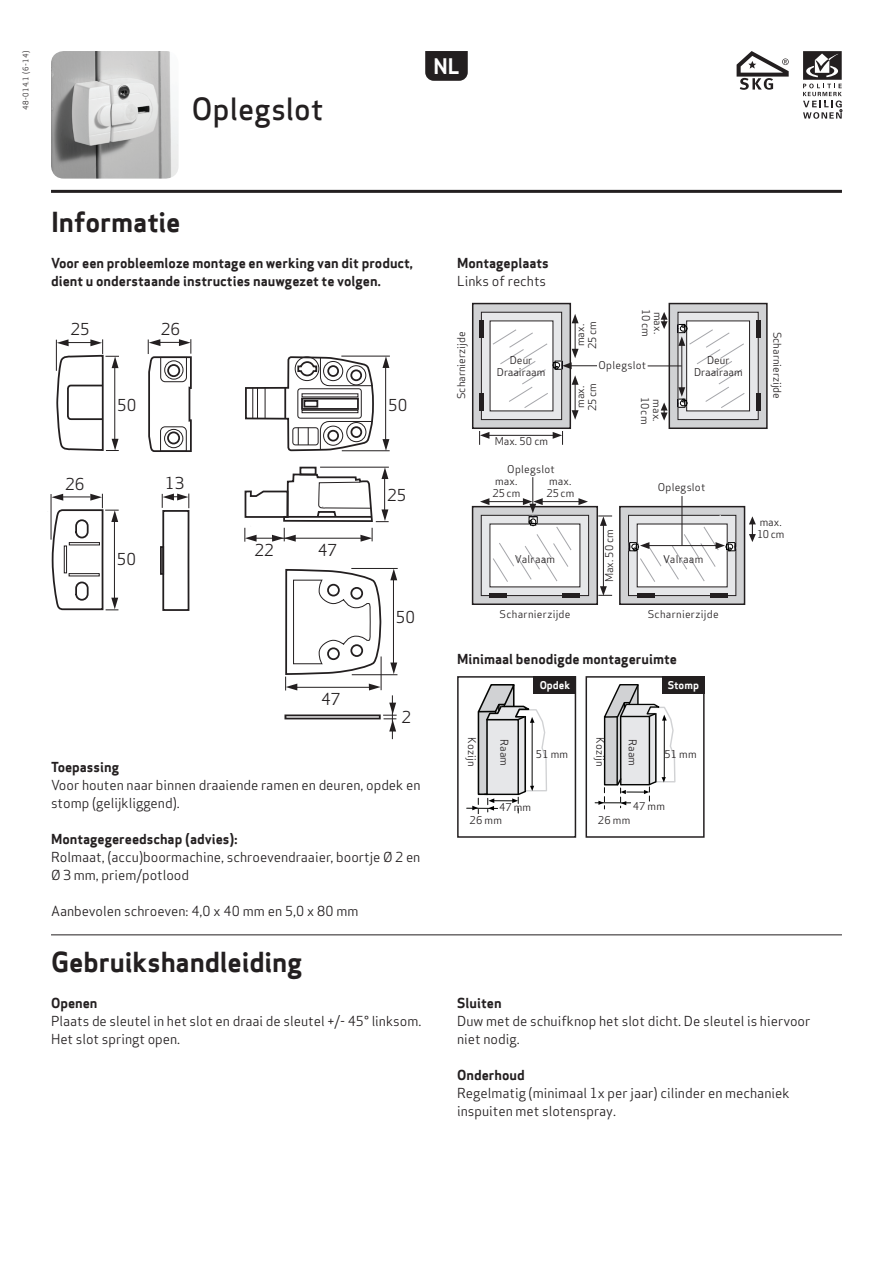
<style>
.page{position:relative;width:893px;height:1263px;background:#fff}
.page>*{position:absolute;margin:0;border:0;box-sizing:border-box;transform-origin:0 0}
.t1{font:500 30px "Apex Sans";letter-spacing:.005em;color:#231f20}
.t2{font:700 27px "Apex Sans";letter-spacing:-.005em;color:#231f20}
.t3{font:700 21px "Apex Sans";color:#fff}
.t4{font:16.05px "Apex Sans Book T";color:#231f20}
.t5{font:13.5px/18px "Apex Sans";color:#231f20}
.t6{font:700 13.5px/18px "Apex Sans";color:#231f20}
.t7{font:10.5px/12px "Apex Sans";letter-spacing:.01em;color:#231f20}
.t8{font:700 10.5px "Apex Sans";color:#fff}
.t9{font:7.5px "Apex Sans";letter-spacing:.05em;color:#231f20}
</style>
<div class="page">
<hr style="left:51px;top:190px;width:791px;height:3px;background:#231f20">
<svg style="left:803px;top:51px;width:39px;height:68px"></svg>
<hr style="left:51px;top:934px;width:791px;height:1px;background:#231f20">
<hr style="left:467px;top:808px;width:31px;height:1px;background:#040503">
<svg style="left:472px;top:684px;width:75px;height:129px"></svg>
<hr style="left:595px;top:802px;width:36px;height:1px;background:#040503">
<svg style="left:598px;top:684px;width:77px;height:125px"></svg>
<div style="left:457px;top:676px;width:119px;height:162px;border:2px solid #231f20"></div>
<div style="left:585px;top:676px;width:120px;height:162px;border:2px solid #231f20"></div>
<div style="left:534px;top:676px;width:42px;height:17px;background:#231f20"></div>
<div style="left:662px;top:676px;width:43px;height:17px;background:#231f20"></div>
<svg style="left:245px;top:355px;width:130px;height:66px"></svg>
<hr style="left:284px;top:388px;width:2px;height:31px;background:#231f20">
<hr style="left:252px;top:388px;width:1px;height:30px;background:#231f20">
<hr style="left:257px;top:388px;width:1px;height:30px;background:#231f20">
<hr style="left:265px;top:388px;width:1px;height:30px;background:#231f20">
<div style="left:303px;top:400px;width:15px;height:8px;border:2px solid #231f20"></div>
<div style="left:160px;top:546px;width:4px;height:29px;border:2px solid #231f20"></div>
<hr style="left:385px;top:367px;width:1px;height:73px;background:#231f20">
<hr style="left:341px;top:356px;width:49px;height:1px;background:#231f20">
<hr style="left:342px;top:450px;width:48px;height:1px;background:#231f20">
<svg style="left:382px;top:356px;width:7px;height:12px"></svg>
<hr style="left:351px;top:568px;width:47px;height:1px;background:#231f20">
<svg style="left:55px;top:339px;width:64px;height:112px"></svg>
<svg style="left:284px;top:568px;width:113px;height:172px"></svg>
<svg style="left:147px;top:339px;width:45px;height:113px"></svg>
<svg style="left:50px;top:494px;width:69px;height:117px"></svg>
<svg style="left:161px;top:494px;width:29px;height:117px"></svg>
<svg style="left:244px;top:421px;width:145px;height:121px"></svg>
<img style="left:51px;top:51px;width:128px;height:128px">
<div style="left:669px;top:304px;width:98px;height:124px;background:#d1d2d4"></div>
<div style="left:669px;top:303px;width:99px;height:126px;border:2px solid #231f20"></div>
<div style="left:678px;top:312px;width:80px;height:108px;background:#e6e7e9"></div>
<div style="left:678px;top:312px;width:81px;height:108px;border:1px solid #231f20"></div>
<div style="left:687px;top:321px;width:62px;height:90px;background:#fff"></div>
<div style="left:686px;top:320px;width:64px;height:91px;border:1px solid #231f20"></div>
<hr style="left:756px;top:321px;width:4px;height:17px;background:#231f20">
<hr style="left:756px;top:394px;width:4px;height:17px;background:#231f20">
<div style="left:473px;top:304px;width:97px;height:124px;background:#d1d2d4"></div>
<div style="left:472px;top:303px;width:99px;height:126px;border:2px solid #231f20"></div>
<svg style="left:481px;top:312px;width:81px;height:108px"></svg>
<div style="left:481px;top:312px;width:81px;height:108px;border:1px solid #231f20"></div>
<div style="left:490px;top:321px;width:63px;height:90px;background:#fff"></div>
<hr style="left:479px;top:321px;width:4px;height:17px;background:#231f20">
<hr style="left:479px;top:394px;width:4px;height:17px;background:#231f20">
<hr style="left:487px;top:435px;width:68px;height:1px;background:#231f20">
<svg style="left:479px;top:431px;width:10px;height:14px"></svg>
<svg style="left:553px;top:431px;width:10px;height:14px"></svg>
<svg style="left:661px;top:402px;width:7px;height:19px"></svg>
<svg style="left:661px;top:312px;width:7px;height:17px"></svg>
<hr style="left:575px;top:321px;width:1px;height:30px;background:#231f20">
<svg style="left:572px;top:314px;width:7px;height:9px"></svg>
<hr style="left:648px;top:366px;width:34px;height:1px;background:#231f20">
<svg style="left:677px;top:324px;width:68px;height:85px"></svg>
<svg style="left:492px;top:329px;width:105px;height:91px"></svg>
<div style="left:473px;top:507px;width:124px;height:97px;background:#d1d2d4"></div>
<div style="left:472px;top:506px;width:126px;height:99px;border:2px solid #231f20"></div>
<svg style="left:483px;top:517px;width:104px;height:77px"></svg>
<div style="left:481px;top:515px;width:108px;height:81px;border:1px solid #231f20"></div>
<div style="left:490px;top:524px;width:90px;height:63px;background:#fff"></div>
<hr style="left:563px;top:594px;width:17px;height:4px;background:#231f20">
<hr style="left:490px;top:594px;width:17px;height:4px;background:#231f20">
<div style="left:620px;top:507px;width:124px;height:97px;background:#d1d2d4"></div>
<div style="left:619px;top:506px;width:126px;height:99px;border:2px solid #231f20"></div>
<svg style="left:630px;top:517px;width:104px;height:77px;background:#d5d6d8"></svg>
<div style="left:628px;top:515px;width:108px;height:81px;border:1px solid #231f20"></div>
<div style="left:637px;top:524px;width:90px;height:63px;background:#fff"></div>
<hr style="left:710px;top:594px;width:17px;height:4px;background:#231f20">
<hr style="left:637px;top:594px;width:17px;height:4px;background:#231f20">
<hr style="left:540px;top:501px;width:41px;height:1px;background:#231f20">
<svg style="left:578px;top:498px;width:10px;height:7px"></svg>
<svg style="left:749px;top:516px;width:7px;height:26px"></svg>
<hr style="left:603px;top:523px;width:1px;height:66px;background:#231f20">
<svg style="left:598px;top:586px;width:14px;height:10px"></svg>
<svg style="left:598px;top:516px;width:14px;height:10px"></svg>
<svg style="left:480px;top:477px;width:92px;height:106px"></svg>
<hr style="left:682px;top:496px;width:1px;height:50px;background:#231f20">
<svg style="left:628px;top:526px;width:108px;height:57px"></svg>
<svg style="left:737px;top:51px;width:52px;height:39px"></svg>
<svg style="left:425px;top:51px;width:43px;height:30px"></svg>
<p class="t9" style="left:20px;top:110px;width:61px;rotate:-90deg">48-014.1 (6-14)</p>
<h1 class="t1" style="left:191px;top:82px;width:133px">Oplegslot</h1>
<h3 class="t3" style="left:433px;top:52px;width:27px">NL</h3>
<h2 class="t2" style="left:51px;top:204px;width:131px">Informatie</h2>
<p class="t6" style="left:51px;top:254px;width:363px">Voor een probleemloze montage en werking van dit product, dient u onderstaande instructies nauwgezet te volgen.</p>
<p class="t4" style="left:71px;top:319px;width:21px">25</p>
<p class="t4" style="left:117px;top:395px;width:21px">50</p>
<p class="t4" style="left:161px;top:319px;width:21px">26</p>
<p class="t4" style="left:65px;top:473px;width:21px">26</p>
<p class="t4" style="left:165px;top:473px;width:21px">13</p>
<p class="t4" style="left:117px;top:548px;width:21px">50</p>
<p class="t4" style="left:254px;top:539px;width:21px">22</p>
<p class="t4" style="left:318px;top:540px;width:21px">47</p>
<p class="t4" style="left:321px;top:689px;width:21px">47</p>
<p class="t4" style="left:388px;top:394px;width:21px">50</p>
<p class="t4" style="left:387px;top:485px;width:21px">25</p>
<p class="t4" style="left:396px;top:607px;width:21px">50</p>
<p class="t4" style="left:401px;top:707px;width:11px">2</p>
<p class="t6" style="left:51px;top:758px;width:70px">Toepassing</p>
<p class="t5" style="left:51px;top:775px;width:371px">Voor houten naar binnen draaiende ramen en deuren, opdek en stomp (gelijkliggend).</p>
<p class="t6" style="left:51px;top:830px;width:188px">Montagegereedschap (advies):</p>
<p class="t5" style="left:51px;top:847px;width:371px">Rolmaat, (accu)boormachine, schroevendraaier, boortje Ø 2 en<br>Ø 3 mm, priem/potlood</p>
<p class="t5" style="left:51px;top:901px;width:309px">Aanbevolen schroeven: 4,0 x 40 mm en 5,0 x 80 mm</p>
<h2 class="t2" style="left:51px;top:945px;width:253px">Gebruikshandleiding</h2>
<p class="t6" style="left:51px;top:994px;width:48px">Openen</p>
<p class="t5" style="left:51px;top:1011px;width:372px">Plaats de sleutel in het slot en draai de sleutel +/- 45° linksom.<br>Het slot springt open.</p>
<p class="t6" style="left:457px;top:254px;width:93px">Montageplaats</p>
<p class="t5" style="left:457px;top:271px;width:91px">Links of rechts</p>
<p class="t7" style="left:454px;top:399px;width:69px;rotate:-90deg">Scharnierzijde</p>
<p class="t7" style="left:653px;top:309px;width:29px;rotate:90deg">10 cm</p>
<p class="t7" style="left:665px;top:312px;width:24px;rotate:90deg">max.</p>
<p class="t7" style="left:573px;top:349px;width:29px;rotate:-90deg">max.<br>25 cm</p>
<p class="t7" style="left:573px;top:411px;width:29px;rotate:-90deg">max.<br>25 cm</p>
<p class="t7" style="left:497px;top:353px;width:50px;text-align:center">Deur<br>Draairaam</p>
<p class="t7" style="left:694px;top:353px;width:50px;text-align:center">Deur<br>Draairaam</p>
<p class="t7" style="left:652px;top:397px;width:29px;rotate:90deg">10 cm</p>
<p class="t7" style="left:664px;top:399px;width:24px;rotate:90deg">max.</p>
<p class="t7" style="left:598px;top:358px;width:49px">Oplegslot</p>
<p class="t7" style="left:495px;top:434px;width:55px">Max. 50 cm</p>
<p class="t7" style="left:507px;top:462px;width:49px">Oplegslot</p>
<p class="t7" style="left:492px;top:474px;width:29px">max.<br>25 cm</p>
<p class="t7" style="left:546px;top:474px;width:29px">max.<br>25 cm</p>
<p class="t7" style="left:658px;top:480px;width:49px">Oplegslot</p>
<p class="t7" style="left:602px;top:582px;width:55px;rotate:-90deg">Max. 50 cm</p>
<p class="t7" style="left:515px;top:552px;width:42px">Valraam</p>
<p class="t7" style="left:663px;top:552px;width:42px">Valraam</p>
<p class="t7" style="left:500px;top:607px;width:72px">Scharnierzijde</p>
<p class="t7" style="left:648px;top:607px;width:72px">Scharnierzijde</p>
<p class="t6" style="left:457px;top:650px;width:221px">Minimaal benodigde montageruimte</p>
<p class="t8" style="left:540px;top:678px;width:32px">Opdek</p>
<p class="t8" style="left:668px;top:678px;width:33px">Stomp</p>
<p class="t7" style="left:784px;top:332px;width:69px;rotate:90deg">Scharnierzijde</p>
<p class="t7" style="left:757px;top:515px;width:29px">max.<br>10 cm</p>
<p class="t7" style="left:479px;top:737px;width:31px;rotate:90deg">Kozijn</p>
<p class="t7" style="left:511px;top:739px;width:29px;rotate:90deg">Raam</p>
<p class="t7" style="left:607px;top:737px;width:31px;rotate:90deg">Kozijn</p>
<p class="t7" style="left:640px;top:739px;width:29px;rotate:90deg">Raam</p>
<p class="t7" style="left:536px;top:747px;width:34px">51 mm</p>
<p class="t7" style="left:664px;top:747px;width:34px">51 mm</p>
<p class="t7" style="left:499px;top:800px;width:34px">47 mm</p>
<p class="t7" style="left:633px;top:799px;width:34px">47 mm</p>
<p class="t7" style="left:469px;top:813px;width:34px">26 mm</p>
<p class="t7" style="left:598px;top:813px;width:34px">26 mm</p>
<p class="t6" style="left:457px;top:994px;width:46px">Sluiten</p>
<p class="t5" style="left:457px;top:1011px;width:355px">Duw met de schuifknop het slot dicht. De sleutel is hiervoor niet nodig.</p>
<p class="t6" style="left:457px;top:1066px;width:69px">Onderhoud</p>
<p class="t5" style="left:457px;top:1083px;width:334px">Regelmatig (minimaal 1x per jaar) cilinder en mechaniek inspuiten met slotenspray.</p>
</div>
